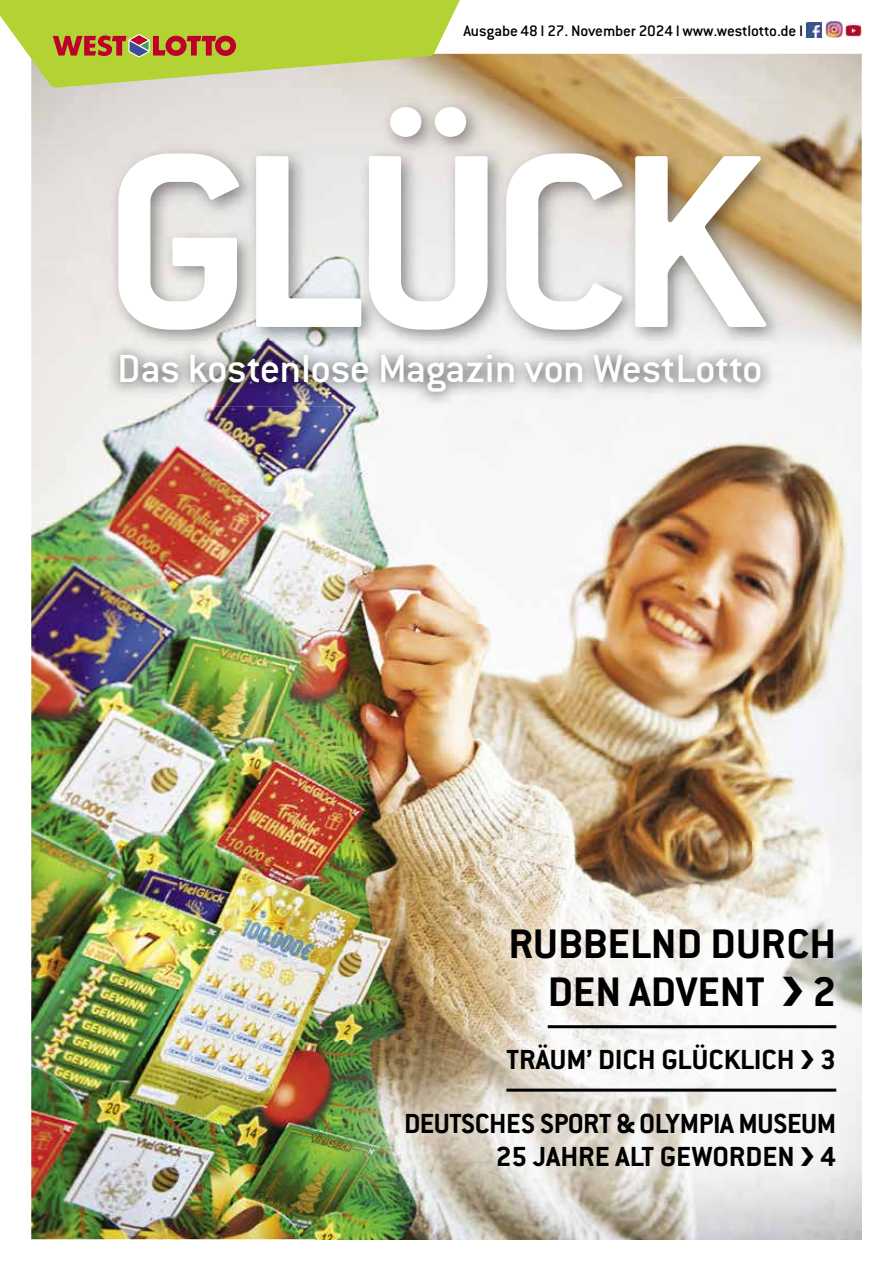
<style>
.page{position:relative;width:893px;height:1263px;background:#fff}
.page>*{position:absolute;margin:0;border:0;box-sizing:border-box;transform-origin:0 0}
.t1{font:700 271.2px "Conduit ITC Pro";letter-spacing:-.04em;color:#fff;scale:1.04 1}
.t2{font:700 45.3px/48.3px "Conduit ITC Pro";color:#000;text-align:right;scale:1.04 1}
.t3{font:500 43.05px "Conduit ITC Pro";letter-spacing:-.01em;color:#fff;scale:1.04 1}
.t4{font:700 30.3px/63.4px "Conduit ITC Pro";letter-spacing:-.01em;color:#000;text-align:right;scale:1.04 1}
.t5{font:500 16.65px "Conduit ITC Pro";letter-spacing:-.01em;color:#000}
.s1{font-size:45.45px}
</style>
<div class="page">
<img style="left:31px;top:54px;width:831px;height:1185px">
<img style="left:106px;top:341px;width:669px;height:65px">
<img style="left:806px;top:22px;width:16px;height:15px">
<img style="left:825px;top:22px;width:17px;height:16px">
<img style="left:846px;top:22px;width:16px;height:15px">
<img style="left:317px;top:1239px;width:537px;height:1px">
<img style="left:317px;top:841px;width:545px;height:398px">
<hr style="left:548px;top:1025px;width:288px;height:3px;background:#000">
<svg style="left:506px;top:1088px;width:330px;height:4px"></svg>
<img style="left:109px;top:98px;width:563px;height:243px">
<img style="left:672px;top:98px;width:113px;height:250px">
<img style="left:109px;top:341px;width:666px;height:7px">
<svg style="left:0;top:0;width:471px;height:88px"></svg>
<p class="t5" style="left:463px;top:21px;width:341px">Ausgabe 48 I 27. November 2024 I www.westlotto.de I</p>
<h1 class="t1" style="left:103px;top:85px;width:636px">GLÜCK</h1>
<h3 class="t3" style="left:117px;top:345px;width:622px">Das kostenlose Magazin von WestLotto</h3>
<h2 class="t2" style="left:508px;top:919px;width:317px">RUBBELND DURCH<br>DEN ADVENT ❯ <span class="s1">2</span></h2>
<p class="t4" style="left:404px;top:1028px;width:417px">TRÄUM’ DICH GLÜCKLICH ❯ 3<br>DEUTSCHES SPORT &amp; OLYMPIA MUSEUM</p>
<p class="t4" style="left:496px;top:1124px;width:329px">25 JAHRE ALT GEWORDEN ❯ 4</p>
</div>
